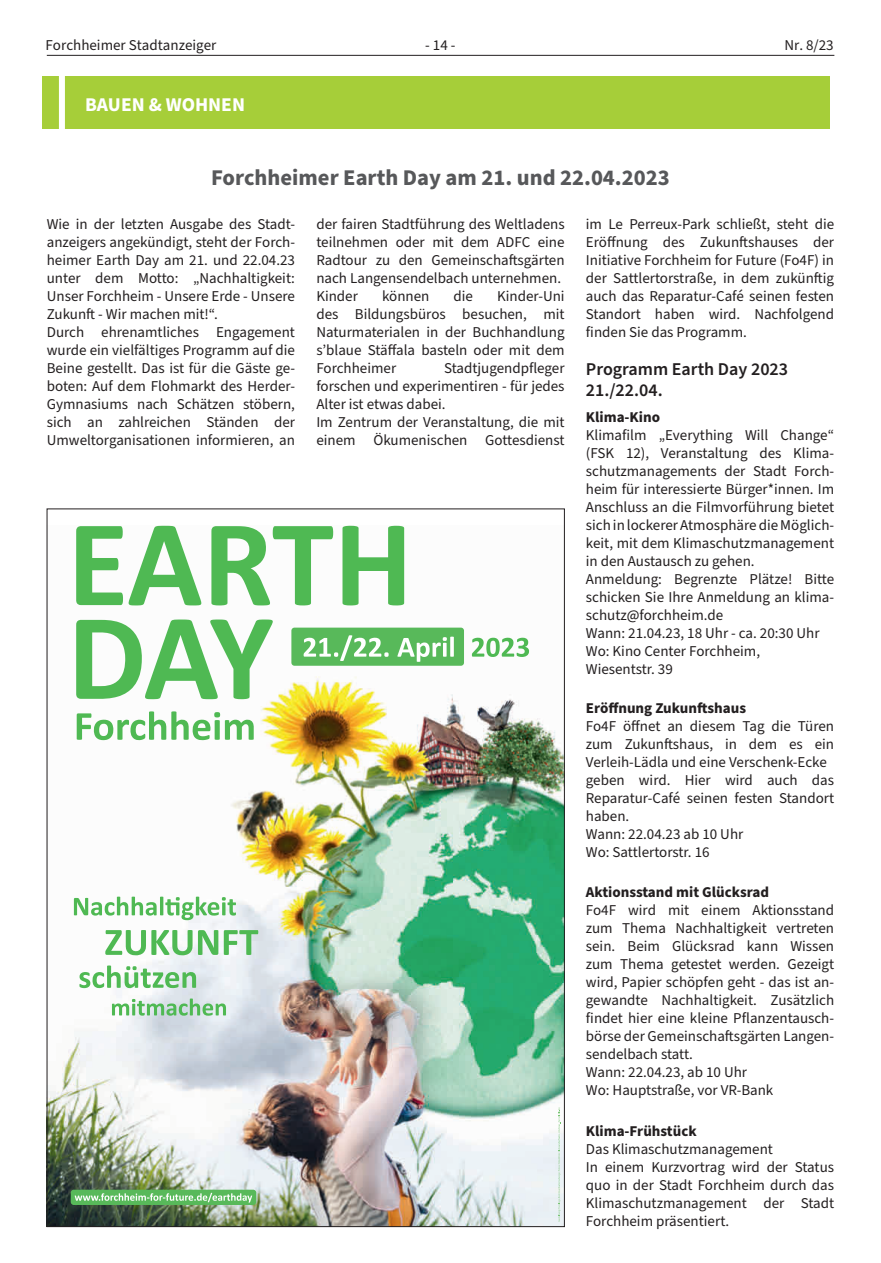
<style>
.page{position:relative;width:881px;height:1263px;background:#fff}
.page>*{position:absolute;margin:0;border:0;box-sizing:border-box;transform-origin:0 0}
.t1{font:700 22.5px "Source Sans Pro";color:#57585a}
.t2{font:700 19.5px "Source Sans Pro";color:#fff}
.t3{font:600 18px/21px "Source Sans Pro";color:#231f20}
.t4{font:15px/18px "Source Sans Pro";color:#231f20}
.t5{font:700 15px "Source Sans Pro";color:#231f20}
</style>
<div class="page">
<hr style="left:47px;top:55px;width:787px;height:1px;background:#231f20">
<div style="left:43px;top:76px;width:786px;height:52px;background:#a6ce39"></div>
<div style="left:59px;top:75px;width:6px;height:54px;background:#fff"></div>
<img style="left:49px;top:528px;width:513px;height:697px">
<svg style="left:557px;top:1107px;width:4px;height:114px"></svg>
<svg style="left:76px;top:526px;width:125px;height:79px"></svg>
<svg style="left:211px;top:526px;width:122px;height:79px"></svg>
<svg style="left:342px;top:526px;width:62px;height:79px"></svg>
<svg style="left:76px;top:619px;width:197px;height:80px"></svg>
<svg style="left:79px;top:965px;width:117px;height:23px"></svg>
<div style="left:291px;top:628px;width:173px;height:38px;background:#58b95a;border-radius:3px"></div>
<svg style="left:303px;top:635px;width:85px;height:26px"></svg>
<svg style="left:397px;top:637px;width:56px;height:25px"></svg>
<svg style="left:471px;top:638px;width:58px;height:19px"></svg>
<svg style="left:77px;top:711px;width:176px;height:29px"></svg>
<svg style="left:74px;top:897px;width:162px;height:23px"></svg>
<svg style="left:105px;top:930px;width:87px;height:25px"></svg>
<svg style="left:198px;top:930px;width:20px;height:25px"></svg>
<svg style="left:224px;top:930px;width:34px;height:25px"></svg>
<svg style="left:112px;top:998px;width:114px;height:18px;background:#add7b5"></svg>
<div style="left:71px;top:1190px;width:185px;height:15px;background:#58b95a;border-radius:3px"></div>
<svg style="left:75px;top:1193px;width:177px;height:9px"></svg>
<p class="t4" style="left:45px;top:37px;width:172px">Forchheimer Stadtanzeiger</p>
<p class="t4" style="left:425px;top:37px;width:32px">- 14 -</p>
<p class="t4" style="left:784px;top:37px;width:51px">Nr. 8/23</p>
<h2 class="t2" style="left:85px;top:91px;width:161px">BAUEN &amp; WOHNEN</h2>
<h1 class="t1" style="left:211px;top:162px;width:460px">Forchheimer Earth Day am 21. und 22.04.2023</h1>
<p class="t4" style="left:47px;top:216px;width:250px">Wie in der letzten Ausgabe des Stadt&shy;anzeigers angekündigt, steht der Forch&shy;heimer Earth Day am 21. und 22.04.23 unter dem Motto: „Nachhaltigkeit:<br>Unser Forchheim - Unsere Erde - Unsere Zukunft - Wir machen mit!“.<br>Durch ehrenamtliches Engagement wurde ein vielfältiges Programm auf die Beine gestellt. Das ist für die Gäste ge&shy;boten: Auf dem Flohmarkt des Herder-Gymnasiums nach Schätzen stöbern, sich an zahlreichen Ständen der Umweltorganisationen informieren, an</p>
<p class="t4" style="left:316px;top:216px;width:250px">der fairen Stadtführung des Weltladens teilnehmen oder mit dem ADFC eine<br>Radtour zu den Gemeinschaftsgärten nach Langensendelbach unternehmen.<br>Kinder</p>
<p class="t4" style="left:316px;top:288px;width:250px;text-align:justify;text-indent:181px">Kinder-Uni des Bildungsbüros besuchen, mit Naturmaterialen in der Buchhandlung s’blaue Stäffala basteln oder mit dem Forchheimer</p>
<p class="t4" style="left:382px;top:288px;width:49px">können</p>
<p class="t4" style="left:453px;top:288px;width:21px">die</p>
<p class="t4" style="left:316px;top:360px;width:250px;text-indent:128px">Stadtjugendpfleger forschen und experimentiren - für jedes<br>Alter ist etwas dabei.<br>Im Zentrum der Veranstaltung, die mit einem Ökumenischen Gottesdienst</p>
<p class="t4" style="left:585px;top:216px;width:250px;text-align:justify">im Le Perreux-Park schließt, steht die Eröffnung des Zukunftshauses der Initiative Forchheim for Future (Fo4F) in der Sattlertorstraße, in dem zukünftig auch das Reparatur-Café seinen festen Standort haben wird. Nachfolgend finden Sie das Programm.</p>
<p class="t3" style="left:585px;top:359px;width:204px">Programm Earth Day 2023<br>21./22.04.</p>
<p class="t5" style="left:585px;top:407px;width:76px">Klima-Kino</p>
<p class="t4" style="left:585px;top:427px;width:250px">Klimafilm „Everything Will Change“ (FSK 12), Veranstaltung des Klima&shy;schutzmanagements der Stadt Forch&shy;heim für interessierte Bürger*innen. Im Anschluss an die Filmvorführung bietet sich in lockerer Atmosphäre die Möglich&shy;keit, mit dem Klimaschutzmanagement in den Austausch zu gehen.<br>Anmeldung: Begrenzte Plätze! Bitte schicken Sie Ihre Anmeldung an klima&shy;schutz@forchheim.de<br>Wann: 21.04.23, 18 Uhr - ca. 20:30 Uhr Wo: Kino Center Forchheim,<br>Wiesentstr. 39</p>
<p class="t5" style="left:585px;top:698px;width:161px">Eröffnung Zukunftshaus</p>
<p class="t4" style="left:585px;top:717px;width:250px">Fo4F öffnet an diesem Tag die Türen zum Zukunftshaus, in dem es ein<br>Verleih-Lädla und eine Verschenk-Ecke geben wird. Hier wird auch das<br>Reparatur-Café seinen festen Standort haben.<br>Wann: 22.04.23 ab 10 Uhr<br>Wo: Sattlertorstr. 16</p>
<p class="t5" style="left:585px;top:882px;width:184px">Aktionsstand mit Glücksrad</p>
<p class="t4" style="left:585px;top:902px;width:250px">Fo4F wird mit einem Aktionsstand zum Thema Nachhaltigkeit vertreten sein. Beim Glücksrad kann Wissen zum Thema getestet werden. Gezeigt wird, Papier schöpfen geht - das ist an&shy;gewandte Nachhaltigkeit. Zusätzlich findet hier eine kleine Pflanzentausch&shy;börse der Gemeinschaftsgärten Langen&shy;sendelbach statt.<br>Wann: 22.04.23, ab 10 Uhr<br>Wo: Hauptstraße, vor VR-Bank</p>
<p class="t5" style="left:585px;top:1120px;width:112px">Klima-Frühstück</p>
<p class="t4" style="left:585px;top:1140px;width:250px">Das Klimaschutzmanagement<br>In einem Kurzvortrag wird der Status quo in der Stadt Forchheim durch das<br>Klimaschutzmanagement der Stadt<br>Forchheim präsentiert.</p>
</div>
